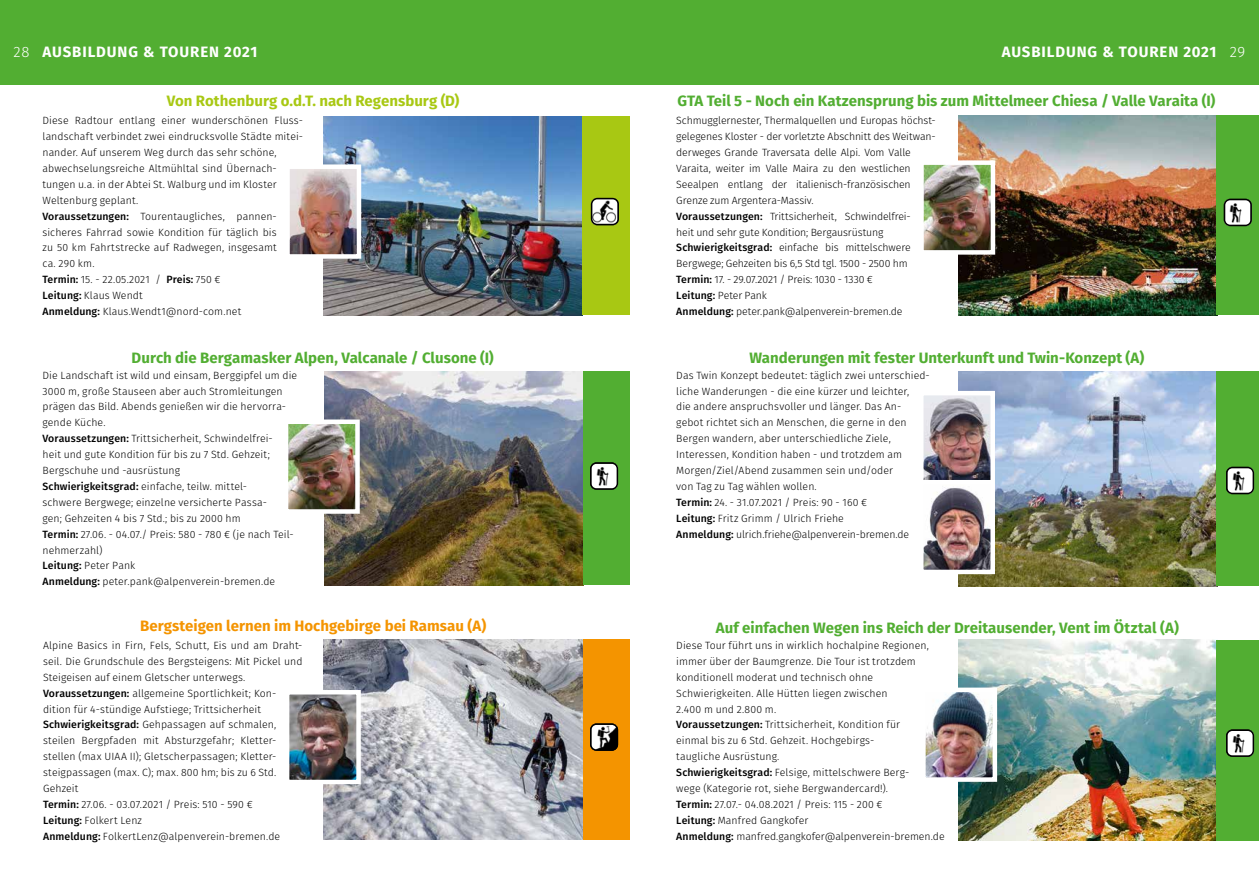
<style>
.page{position:relative;width:1259px;height:893px;background:#fff}
.page>*{position:absolute;margin:0;border:0;box-sizing:border-box;transform-origin:0 0}
.t1{font:700 15px "Fira Sans";color:#52ae32}
.t2{font:700 15px "Fira Sans";letter-spacing:.06em;color:#fff}
.t3{font:700 15px "Fira Sans";color:#f49400}
.t4{font:700 15px "Fira Sans";color:#a8c813}
.t5{font:300 10.5px/15.9px "Fira Sans";letter-spacing:.005em;color:#000}
.s1{font-weight:300}
.s2{font-weight:500}
</style>
<div class="page">
<div style="left:0;top:0;width:1259px;height:84px;background:#52ae32"></div>
<img style="left:323px;top:117px;width:259px;height:198px">
<img style="left:290px;top:169px;width:66px;height:85px">
<div style="left:285px;top:164px;width:76px;height:95px;border:4px solid #fff"></div>
<img style="left:324px;top:372px;width:259px;height:213px">
<img style="left:958px;top:116px;width:258px;height:199px">
<img style="left:289px;top:424px;width:66px;height:85px">
<div style="left:284px;top:419px;width:76px;height:95px;border:4px solid #fff"></div>
<img style="left:924px;top:165px;width:66px;height:85px">
<div style="left:919px;top:160px;width:76px;height:95px;border:4px solid #fff"></div>
<img style="left:323px;top:640px;width:260px;height:200px">
<img style="left:290px;top:695px;width:66px;height:84px">
<div style="left:285px;top:690px;width:76px;height:94px;border:4px solid #fff"></div>
<div style="left:582px;top:117px;width:47px;height:198px;background:#a8c813"></div>
<img style="left:591px;top:198px;width:27px;height:27px">
<div style="left:591px;top:198px;width:28px;height:27px;border:2px solid #000;border-radius:6px"></div>
<div style="left:583px;top:372px;width:46px;height:213px;background:#52ae32"></div>
<img style="left:593px;top:465px;width:22px;height:22px">
<div style="left:590px;top:462px;width:28px;height:28px;border:2px solid #000;border-radius:6px"></div>
<div style="left:1216px;top:116px;width:43px;height:199px;background:#52ae32"></div>
<img style="left:1226px;top:199px;width:25px;height:27px">
<div style="left:1223px;top:199px;width:28px;height:27px;border:2px solid #000;border-radius:6px"></div>
<div style="left:583px;top:639px;width:46px;height:201px;background:#f49400"></div>
<img style="left:593px;top:726px;width:22px;height:22px">
<div style="left:590px;top:723px;width:28px;height:28px;border:2px solid #000;border-radius:6px"></div>
<img style="left:958px;top:640px;width:258px;height:200px">
<img style="left:926px;top:693px;width:66px;height:84px">
<div style="left:921px;top:688px;width:76px;height:94px;border:4px solid #fff"></div>
<img style="left:958px;top:371px;width:259px;height:215px">
<img style="left:924px;top:396px;width:66px;height:84px">
<div style="left:919px;top:391px;width:76px;height:94px;border:4px solid #fff"></div>
<div style="left:1216px;top:371px;width:43px;height:214px;background:#52ae32"></div>
<img style="left:1227px;top:467px;width:27px;height:27px">
<div style="left:1226px;top:467px;width:28px;height:27px;border:2px solid #000;border-radius:6px"></div>
<img style="left:924px;top:485px;width:66px;height:84px">
<div style="left:1216px;top:640px;width:43px;height:200px;background:#52ae32"></div>
<img style="left:1229px;top:732px;width:22px;height:22px">
<div style="left:1226px;top:729px;width:28px;height:28px;border:2px solid #000;border-radius:6px"></div>
<h1 class="t2" style="left:14px;top:39px;width:245px"><span class="s1">28</span> AUSBILDUNG &amp; TOUREN 2021</h1>
<h1 class="t2" style="left:1001px;top:39px;width:245px">AUSBILDUNG &amp; TOUREN 2021 <span class="s1">29</span></h1>
<h1 class="t4" style="left:167px;top:89px;width:294px">Von Rothenburg o.d.T. nach Regensburg (D)</h1>
<p class="t5" style="left:43px;top:113px;width:262px">Diese Radtour entlang einer wunderschönen Fluss&shy;landschaft verbindet zwei eindrucksvolle Städte mitei&shy;nander. Auf unserem Weg durch das sehr schöne, abwechselungsreiche Altmühltal sind Übernach&shy;tungen u.a. in der Abtei St. Walburg und im Kloster Weltenburg geplant.<br><span class="s2">Voraussetzungen:</span> Tourentaugliches, pannen&shy;sicheres Fahrrad sowie Kondition für täglich bis<br>zu 50 km Fahrtstrecke auf Radwegen, insgesamt<br>ca. 290 km.<br><span class="s2">Termin:</span> 15. - 22.05.2021 / <span class="s2">Preis:</span> 750 €<br><span class="s2">Leitung:</span> Klaus Wendt<br><span class="s2">Anmeldung:</span> Klaus.Wendt1@nord-com.net</p>
<h1 class="t1" style="left:132px;top:345px;width:363px">Durch die Bergamasker Alpen, Valcanale / Clusone (I)</h1>
<p class="t5" style="left:43px;top:367px;width:256px">Die Landschaft ist wild und einsam, Berggipfel um die 3000 m, große Stauseen aber auch Stromleitungen prägen das Bild. Abends genießen wir die hervorra&shy;gende Küche.<br><span class="s2">Voraussetzungen:</span> Trittsicherheit, Schwindelfrei-<br>heit und gute Kondition für bis zu 7 Std. Gehzeit; Bergschuhe und -ausrüstung<br><span class="s2">Schwierigkeitsgrad:</span> einfache, teilw. mittel-<br>schwere Bergwege; einzelne versicherte Passa-<br>gen; Gehzeiten 4 bis 7 Std.; bis zu 2000 hm<br><span class="s2">Termin:</span> 27.06. - 04.07./ Preis: 580 - 780 € (je nach Teil&shy;nehmerzahl)<br><span class="s2">Leitung:</span> Peter Pank<br><span class="s2">Anmeldung:</span> peter.pank@alpenverein-bremen.de</p>
<h1 class="t3" style="left:140px;top:614px;width:348px">Bergsteigen lernen im Hochgebirge bei Ramsau (A)</h1>
<p class="t5" style="left:43px;top:637px;width:261px">Alpine Basics in Firn, Fels, Schutt, Eis und am Draht&shy;seil. Die Grundschule des Bergsteigens: Mit Pickel und Steigeisen auf einem Gletscher unterwegs.<br><span class="s2">Voraussetzungen:</span> allgemeine Sportlichkeit; Kon&shy;dition für 4-stündige Aufstiege; Trittsicherheit <span class="s2">Schwierigkeitsgrad:</span> Gehpassagen auf schmalen, steilen Bergpfaden mit Absturzgefahr; Kletter&shy;stellen (max UIAA II); Gletscherpassagen; Kletter&shy;steigpassagen (max. C); max. 800 hm; bis zu 6 Std.<br>Gehzeit<br><span class="s2">Termin:</span> 27.06. - 03.07.2021 / Preis: 510 - 590 €<br><span class="s2">Leitung:</span> Folkert Lenz<br><span class="s2">Anmeldung:</span> FolkertLenz@alpenverein-bremen.de</p>
<h1 class="t1" style="left:677px;top:89px;width:539px">GTA Teil 5 - Noch ein Katzensprung bis zum Mittelmeer Chiesa / Valle Varaita (I)</h1>
<p class="t5" style="left:676px;top:113px;width:261px">Schmugglernester, Thermalquellen und Europas höchst&shy;gelegenes Kloster - der vorletzte Abschnitt des Weitwan&shy;derweges Grande Traversata delle Alpi. Vom Valle Varaita, weiter im Valle Maira zu den westlichen Seealpen entlang der italienisch-französischen Grenze zum Argentera-Massiv.<br><span class="s2">Voraussetzungen:</span> Trittsicherheit, Schwindelfrei-<br>heit und sehr gute Kondition; Bergausrüstung <span class="s2">Schwierigkeitsgrad:</span> einfache bis mittelschwere Bergwege; Gehzeiten bis 6,5 Std tgl. 1500 - 2500 hm <span class="s2">Termin:</span> 17. - 29.07.2021 / Preis: 1030 - 1330 €<br><span class="s2">Leitung:</span> Peter Pank<br><span class="s2">Anmeldung:</span> peter.pank@alpenverein-bremen.de</p>
<h1 class="t1" style="left:749px;top:345px;width:396px">Wanderungen mit fester Unterkunft und Twin-Konzept (A)</h1>
<p class="t5" style="left:676px;top:367px;width:255px">Das Twin Konzept bedeutet: täglich zwei unterschied&shy;liche Wanderungen - die eine kürzer und leichter,<br>die andere anspruchsvoller und länger. Das An&shy;gebot richtet sich an Menschen, die gerne in den Bergen wandern, aber unterschiedliche Ziele, Interessen, Kondition haben - und trotzdem am Morgen/Ziel/Abend zusammen sein und/oder<br>von Tag zu Tag wählen wollen.<br><span class="s2">Termin:</span> 24. - 31.07.2021 / Preis: 90 - 160 €<br><span class="s2">Leitung:</span> Fritz Grimm / Ulrich Friehe<br><span class="s2">Anmeldung:</span> ulrich.friehe@alpenverein-bremen.de</p>
<h1 class="t1" style="left:716px;top:615px;width:464px">Auf einfachen Wegen ins Reich der Dreitausender, Vent im Ötztal (A)</h1>
<p class="t5" style="left:676px;top:637px;width:270px">Diese Tour führt uns in wirklich hochalpine Regionen, immer über der Baumgrenze. Die Tour ist trotzdem konditionell moderat und technisch ohne Schwierigkeiten. Alle Hütten liegen zwischen<br>2.400 m und 2.800 m.<br><span class="s2">Voraussetzungen:</span> Trittsicherheit, Kondition für<br>einmal bis zu 6 Std. Gehzeit. Hochgebirgs-<br>taugliche Ausrüstung.<br><span class="s2">Schwierigkeitsgrad:</span> Felsige, mittelschwere Berg-<br>wege (Kategorie rot, siehe Bergwandercard!).<br><span class="s2">Termin:</span> 27.07.- 04.08.2021 / Preis: 115 - 200 €<br><span class="s2">Leitung:</span> Manfred Gangkofer<br><span class="s2">Anmeldung:</span> manfred.gangkofer@alpenverein-bremen.de</p>
</div>
